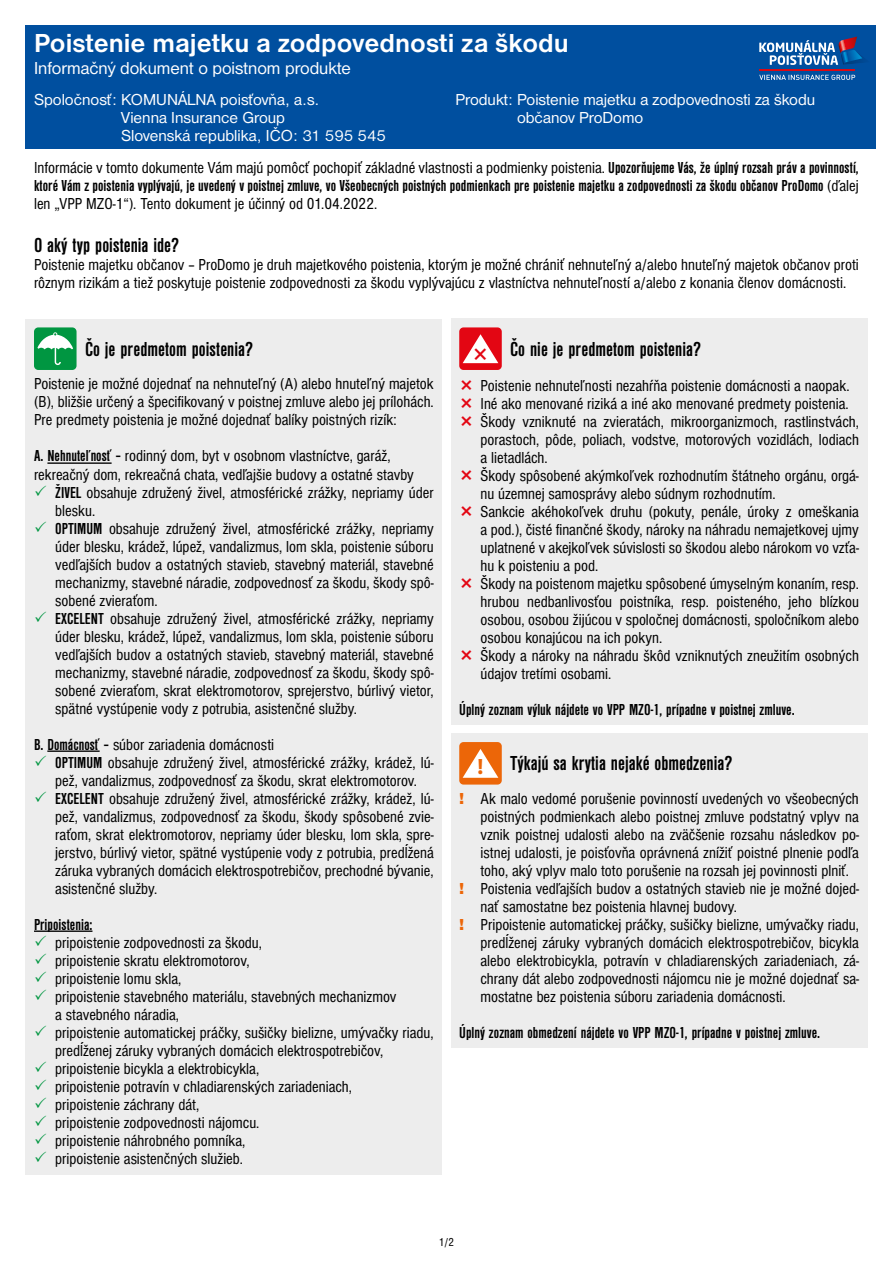
<style>
.page{position:relative;width:893px;height:1263px;background:#fff}
.page>*{position:absolute;margin:0;border:0;box-sizing:border-box;transform-origin:0 0}
.t1{font:700 27px "Nimbus Sans DOT";color:#fff}
.t2{font:700 22.2px "Myriad Pro";color:#e30613}
.t3{font:700 22.2px "Myriad Pro";color:#ec6608}
.t4{font:700 condensed 21px "Nimbus Sans DOT";color:#000}
.t5{font:18px "Nimbus Sans DOT";color:#fff}
.t6{font:condensed 16.5px/18px "Nimbus Sans DOT";color:#000}
.t7{font:700 condensed 16.5px/18px "Nimbus Sans DOT";color:#000;text-align:justify}
.t8{font:16.5px/18px "Nimbus Sans DOT";color:#fff}
.t9{font:condensed 12px "Nimbus Sans DOT";color:#000}
.s1{font-weight:400}
.s2{font-weight:700}
.s3{font-family:"Nimbus Sans DOT Blac";font-stretch:normal;color:#ec6608}
</style>
<div class="page">
<div style="left:26px;top:319px;width:416px;height:855px;background:#ededed"></div>
<div style="left:451px;top:319px;width:416px;height:406px;background:#ededed"></div>
<div style="left:451px;top:733px;width:416px;height:315px;background:#ededed"></div>
<div style="left:26px;top:26px;width:850px;height:123px;background:#004f9f"></div>
<hr style="left:759px;top:69px;width:96px;height:1px;background:#db0812">
<svg style="left:759px;top:75px;width:96px;height:5px"></svg>
<svg style="left:759px;top:37px;width:106px;height:28px"></svg>
<div style="left:34px;top:327px;width:43px;height:43px;background:#009641;border-radius:4px"></div>
<svg style="left:37px;top:332px;width:36px;height:33px"></svg>
<div style="left:459px;top:327px;width:43px;height:43px;background:#e30613;border-radius:4px"></div>
<svg style="left:463px;top:334px;width:35px;height:29px"></svg>
<div style="left:459px;top:742px;width:43px;height:42px;background:#ec6608;border-radius:4px"></div>
<svg style="left:463px;top:749px;width:35px;height:29px"></svg>
<hr style="left:47px;top:462px;width:65px;height:2px;background:#000">
<hr style="left:47px;top:750px;width:53px;height:2px;background:#000">
<hr style="left:34px;top:930px;width:58px;height:2px;background:#000">
<h1 class="t1" style="left:34px;top:28px;width:536px">Poistenie majetku a zodpovednosti za škodu</h1>
<p class="t5" style="left:34px;top:58px;width:318px">Informačný dokument o poistnom produkte</p>
<p class="t8" style="left:121px;top:90px;width:266px;text-indent:-87px">Spoločnosť: KOMUNÁLNA poisťovňa, a.s.<br>Vienna Insurance Group<br>Slovenská republika, IČO: 31 595 545</p>
<p class="t8" style="left:517px;top:90px;width:300px;text-indent:-62px">Produkt: Poistenie majetku a zodpovednosti za škodu občanov ProDomo</p>
<p class="t7" style="left:34px;top:158px;width:826px"><span class="s1">Informácie v tomto dokumente Vám majú pomôcť pochopiť základné vlastnosti a podmienky poistenia.</span> Upozorňujeme Vás, že úplný rozsah práv a povinností, ktoré Vám z poistenia vyplývajú, je uvedený v poistnej zmluve, vo Všeobecných poistných podmienkach pre poistenie majetku a zodpovednosti za škodu občanov ProDomo <span class="s1">(ďalej len „VPP MZO-1“). Tento dokument je účinný od 01.04.2022.</span></p>
<p class="t4" style="left:34px;top:234px;width:147px">O aký typ poistenia ide?</p>
<p class="t6" style="left:34px;top:256px;width:826px">Poistenie majetku občanov – ProDomo je druh majetkového poistenia, ktorým je možné chrániť nehnuteľný a/alebo hnuteľný majetok občanov proti rôznym rizikám a tiež poskytuje poistenie zodpovednosti za škodu vyplývajúcu z vlastníctva nehnuteľností a/alebo z konania členov domácnosti.</p>
<p class="t4" style="left:85px;top:337px;width:170px">Čo je predmetom poistenia?</p>
<p class="t4" style="left:510px;top:337px;width:192px">Čo nie je predmetom poistenia?</p>
<h2 class="t2" style="left:474px;top:338px;width:15px">×</h2>
<p class="t6" style="left:34px;top:375px;width:401px;text-align:justify">Poistenie je možné dojednať na nehnuteľný (A) alebo hnuteľný majetok (B), bližšie určený a špecifikovaný v poistnej zmluve alebo jej prílohách.<br>Pre predmety poistenia je možné dojednať balíky poistných rizík:</p>
<p class="t6" style="left:34px;top:447px;width:358px"><span class="s2">A. Nehnuteľnosť –</span> rodinný dom, byt v osobnom vlastníctve, garáž,</p>
<p class="t6" style="left:34px;top:465px;width:381px">rekreačný dom, rekreačná chata, vedľajšie budovy a ostatné stavby</p>
<p class="t6" style="left:55px;top:483px;width:380px"><span class="s2">ŽIVEL</span> obsahuje združený živel, atmosférické zrážky, nepriamy úder</p>
<p class="t6" style="left:55px;top:501px;width:41px">blesku.</p>
<p class="t6" style="left:55px;top:519px;width:380px"><span class="s2">OPTIMUM</span> obsahuje združený živel, atmosférické zrážky, nepriamy</p>
<p class="t6" style="left:55px;top:537px;width:380px">úder blesku, krádež, lúpež, vandalizmus, lom skla, poistenie súboru</p>
<p class="t6" style="left:55px;top:555px;width:380px">vedľajších budov a ostatných stavieb, stavebný materiál, stavebné</p>
<p class="t6" style="left:55px;top:573px;width:380px">mechanizmy, stavebné náradie, zodpovednosť za škodu, škody spô-</p>
<p class="t6" style="left:55px;top:591px;width:104px">sobené zvieraťom.</p>
<p class="t6" style="left:55px;top:609px;width:380px"><span class="s2">EXCELENT</span> obsahuje združený živel, atmosférické zrážky, nepriamy</p>
<p class="t6" style="left:55px;top:627px;width:380px">úder blesku, krádež, lúpež, vandalizmus, lom skla, poistenie súboru</p>
<p class="t6" style="left:55px;top:645px;width:380px">vedľajších budov a ostatných stavieb, stavebný materiál, stavebné</p>
<p class="t6" style="left:55px;top:663px;width:380px">mechanizmy, stavebné náradie, zodpovednosť za škodu, škody spô-</p>
<p class="t6" style="left:55px;top:681px;width:380px">sobené zvieraťom, skrat elektromotorov, sprejerstvo, búrlivý vietor,</p>
<p class="t6" style="left:55px;top:699px;width:303px">spätné vystúpenie vody z potrubia, asistenčné služby.</p>
<p class="t6" style="left:55px;top:735px;width:380px;text-indent:-21px"><span class="s2">B. Domácnosť –</span> súbor zariadenia domácnosti<br><span class="s2">OPTIMUM</span> obsahuje združený živel, atmosférické zrážky, krádež, lú&shy;pež, vandalizmus, zodpovednosť za škodu, skrat elektromotorov.<br><span class="s2">EXCELENT</span> obsahuje združený živel, atmosférické zrážky, krádež, lú&shy;pež, vandalizmus, zodpovednosť za škodu, škody spôsobené zvie&shy;raťom, skrat elektromotorov, nepriamy úder blesku, lom skla, spre&shy;jerstvo, búrlivý vietor, spätné vystúpenie vody z potrubia, predĺžená záruka vybraných domácich elektrospotrebičov, prechodné bývanie, asistenčné služby.</p>
<p class="t7" style="left:34px;top:915px;width:60px">Pripoistenia:</p>
<p class="t6" style="left:55px;top:933px;width:380px">pripoistenie zodpovednosti za škodu,<br>pripoistenie skratu elektromotorov,<br>pripoistenie lomu skla,<br>pripoistenie stavebného materiálu, stavebných mechanizmov<br>a stavebného náradia,<br>pripoistenie automatickej práčky, sušičky bielizne, umývačky riadu, predĺženej záruky vybraných domácich elektrospotrebičov, pripoistenie bicykla a elektrobicykla,<br>pripoistenie potravín v chladiarenských zariadeniach,<br>pripoistenie záchrany dát,<br>pripoistenie zodpovednosti nájomcu.<br>pripoistenie náhrobného pomníka,<br>pripoistenie asistenčných služieb.</p>
<p class="t6" style="left:480px;top:377px;width:380px">Poistenie nehnuteľnosti nezahŕňa poistenie domácnosti a naopak.<br>Iné ako menované riziká a iné ako menované predmety poistenia.<br>Škody vzniknuté na zvieratách, mikroorganizmoch, rastlinstvách, porastoch, pôde, poliach, vodstve, motorových vozidlách, lodiach a lietadlách.<br>Škody spôsobené akýmkoľvek rozhodnutím štátneho orgánu, orgá&shy;nu územnej samosprávy alebo súdnym rozhodnutím.<br>Sankcie akéhokoľvek druhu (pokuty, penále, úroky z omeškania a pod.), čisté finančné škody, nároky na náhradu nemajetkovej ujmy uplatnené v akejkoľvek súvislosti so škodou alebo nárokom vo vzťa&shy;hu k poisteniu a pod.<br>Škody na poistenom majetku spôsobené úmyselným konaním, resp. hrubou nedbanlivosťou poistníka, resp. poisteného, jeho blízkou osobou, osobou žijúcou v spoločnej domácnosti, spoločníkom alebo osobou konajúcou na ich pokyn.<br>Škody a nároky na náhradu škôd vzniknutých zneužitím osobných údajov tretími osobami.</p>
<p class="t7" style="left:459px;top:701px;width:337px">Úplný zoznam výluk nájdete vo VPP MZO-1, prípadne v poistnej zmluve.</p>
<h2 class="t3" style="left:477px;top:752px;width:7px">!</h2>
<p class="t4" style="left:510px;top:752px;width:223px">Týkajú sa krytia nejaké obmedzenia?</p>
<p class="t6" style="left:459px;top:790px;width:401px"><span class="s3">!</span> Ak malo vedomé porušenie povinností uvedených vo všeobecných</p>
<p class="t6" style="left:480px;top:808px;width:380px">poistných podmienkach alebo poistnej zmluve podstatný vplyv na</p>
<p class="t6" style="left:480px;top:826px;width:380px">vznik poistnej udalosti alebo na zväčšenie rozsahu následkov po-</p>
<p class="t6" style="left:480px;top:844px;width:380px">istnej udalosti, je poisťovňa oprávnená znížiť poistné plnenie podľa</p>
<p class="t6" style="left:480px;top:862px;width:370px">toho, aký vplyv malo toto porušenie na rozsah jej povinnosti plniť.</p>
<p class="t6" style="left:459px;top:880px;width:401px"><span class="s3">!</span> Poistenia vedľajších budov a ostatných stavieb nie je možné dojed-</p>
<p class="t6" style="left:480px;top:898px;width:258px">nať samostatne bez poistenia hlavnej budovy.</p>
<p class="t6" style="left:459px;top:916px;width:401px"><span class="s3">!</span> Pripoistenie automatickej práčky, sušičky bielizne, umývačky riadu,</p>
<p class="t6" style="left:480px;top:934px;width:380px">predĺženej záruky vybraných domácich elektrospotrebičov, bicykla</p>
<p class="t6" style="left:480px;top:952px;width:380px">alebo elektrobicykla, potravín v chladiarenských zariadeniach, zá-</p>
<p class="t6" style="left:480px;top:970px;width:380px">chrany dát alebo zodpovednosti nájomcu nie je možné dojednať sa-</p>
<p class="t6" style="left:480px;top:988px;width:307px">mostatne bez poistenia súboru zariadenia domácnosti.</p>
<p class="t7" style="left:459px;top:1024px;width:362px">Úplný zoznam obmedzení nájdete vo VPP MZO-1, prípadne v poistnej zmluve.</p>
<p class="t9" style="left:439px;top:1235px;width:17px">1/2</p>
</div>
